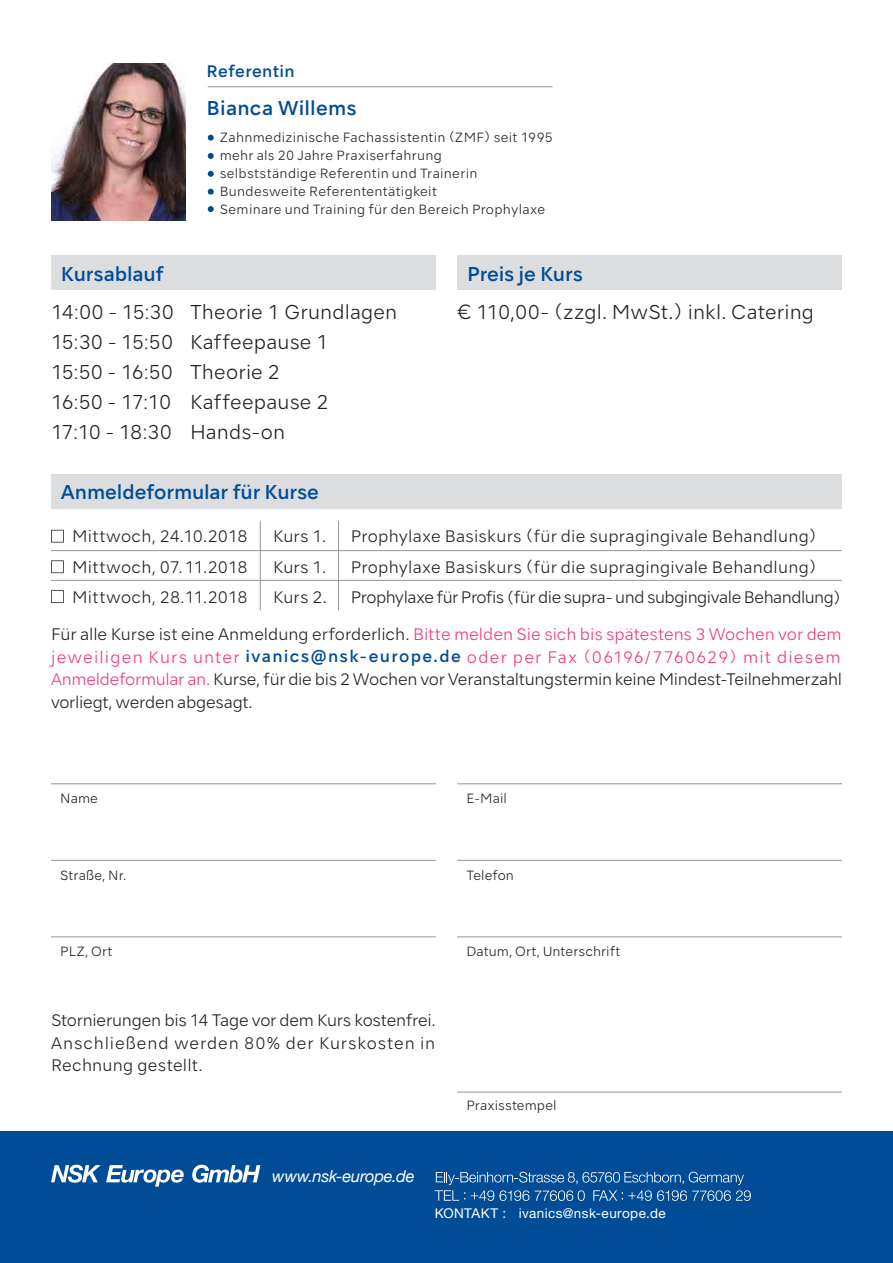
<style>
.page{position:relative;width:893px;height:1263px;background:#fff}
.page>*{position:absolute;margin:0;border:0;box-sizing:border-box;transform-origin:0 0}
.t1{font:300 18.9px/30px "JDC Fontver 15";letter-spacing:.005em;color:#231f20}
.t2{font:500 18.9px "NSKTSREM";letter-spacing:-.005em;color:#004c97}
.t3{font:300 18.9px/30px "JDC Fontver 15";letter-spacing:-.05em;color:#231f20}
.t4{font:italic 16.5px "Helvetica Neue";letter-spacing:-.02em;color:#fff}
.t5{font:300 15.75px/30.8px "JDC Fontver 15";letter-spacing:.01em;color:#231f20;text-align:justify}
.t6{font:500 15.75px "NSKTSREM";letter-spacing:.015em;color:#004c97}
.t7{font:13.5px "Helvetica Neue LT Pro";letter-spacing:.03em;color:#fff}
.t8{font:300 12.6px/18px "JDC Fontver 15";letter-spacing:.025em;color:#231f20}
.t9{font:300 12.6px "JDC Fontver 15";letter-spacing:.005em;color:#231f20}
.s1{font-family:"NSK TSR J M";font-weight:400;font-size:12px}
.s2{font-family:"NSK TSR J M";font-weight:400;font-size:18px}
.s3{font-family:"NSK TSR J M";font-weight:400;font-size:15px}
.s4{color:#ef377f}
.s5{font-family:"NSKTSREM";font-weight:500;color:#004c97}
.s6{font-family:"NSK TSR J M";font-weight:400;font-size:15px;color:#ef377f}
</style>
<div class="page">
<div style="left:51px;top:255px;width:385px;height:35px;background:#dcdddf"></div>
<div style="left:0;top:1131px;width:893px;height:132px;background:#004c97"></div>
<svg style="left:51px;top:1165px;width:133px;height:22px"></svg>
<svg style="left:192px;top:1165px;width:68px;height:18px"></svg>
<svg style="left:435px;top:1172px;width:316px;height:29px"></svg>
<div style="left:51px;top:474px;width:791px;height:34px;background:#dcdddf"></div>
<div style="left:457px;top:255px;width:385px;height:35px;background:#dcdddf"></div>
<svg style="left:51px;top:530px;width:13px;height:12px"></svg>
<svg style="left:51px;top:560px;width:13px;height:13px"></svg>
<svg style="left:51px;top:590px;width:13px;height:13px"></svg>
<hr style="left:51px;top:550px;width:791px;height:1px;background:#939598">
<hr style="left:51px;top:783px;width:385px;height:1px;background:#939598">
<hr style="left:457px;top:783px;width:385px;height:1px;background:#939598">
<hr style="left:51px;top:860px;width:385px;height:1px;background:#939598">
<hr style="left:457px;top:860px;width:385px;height:1px;background:#939598">
<hr style="left:51px;top:936px;width:385px;height:1px;background:#939598">
<hr style="left:51px;top:580px;width:791px;height:1px;background:#939598">
<hr style="left:260px;top:521px;width:1px;height:89px;background:#939598">
<hr style="left:338px;top:521px;width:1px;height:89px;background:#939598">
<hr style="left:457px;top:1092px;width:385px;height:1px;background:#939598">
<hr style="left:457px;top:936px;width:385px;height:1px;background:#939598">
<hr style="left:208px;top:86px;width:344px;height:1px;background:#939598">
<img style="left:51px;top:64px;width:134px;height:157px">
<svg style="left:208px;top:135px;width:6px;height:6px"></svg>
<svg style="left:208px;top:153px;width:6px;height:6px"></svg>
<svg style="left:208px;top:171px;width:6px;height:6px"></svg>
<svg style="left:208px;top:189px;width:6px;height:6px"></svg>
<svg style="left:208px;top:206px;width:6px;height:6px"></svg>
<p class="t2" style="left:61px;top:261px;width:104px">Kursablauf</p>
<p class="t6" style="left:207px;top:61px;width:90px">Referentin</p>
<p class="t2" style="left:207px;top:95px;width:152px">Bianca Willems</p>
<p class="t8" style="left:220px;top:128px;width:335px">Zahnmedizinische Fachassistentin <span class="s1">（</span>ZMF<span class="s1">）</span>seit 1995 mehr als 20 Jahre Praxiserfahrung<br>selbstständige Referentin und Trainerin Bundesweite Referententätigkeit<br>Seminare und Training für den Bereich Prophylaxe</p>
<p class="t2" style="left:467px;top:261px;width:117px">Preis je Kurs</p>
<p class="t3" style="left:51px;top:297px;width:125px">14:00 - 15:30<br>15:30 - 15:50<br>15:50 - 16:50<br>16:50 - 17:10<br>17:10 - 18:30</p>
<p class="t1" style="left:190px;top:297px;width:209px">Theorie 1 Grundlagen<br>Kaffeepause 1<br>Theorie 2<br>Kaffeepause 2<br>Hands-on</p>
<p class="t1" style="left:457px;top:297px;width:359px">€ 110,00- <span class="s2">（</span>zzgl. MwSt.<span class="s2">）</span>inkl. Catering</p>
<p class="t2" style="left:61px;top:480px;width:260px">Anmeldeformular für Kurse</p>
<p class="t5" style="left:72px;top:521px;width:177px">Mittwoch, 24.10.2018<br>Mittwoch, 07.11.2018<br>Mittwoch, 28.11.2018</p>
<p class="t5" style="left:273px;top:521px;width:55px">Kurs 1.<br>Kurs 1.<br>Kurs 2.</p>
<p class="t5" style="left:351px;top:521px;width:499px;text-align:left">Prophylaxe Basiskurs <span class="s3">（</span>für die supragingivale Behandlung<span class="s3">）<br></span>Prophylaxe Basiskurs <span class="s3">（</span>für die supragingivale Behandlung<span class="s3">）<br></span>Prophylaxe für Profis <span class="s3">（</span>für die supra- und subgingivale Behandlung<span class="s3">）</span></p>
<p class="t5" style="left:51px;top:623px;width:792px;line-height:22.5px">Für alle Kurse ist eine Anmeldung erforderlich. <span class="s4">Bitte melden Sie sich bis spätestens 3 Wochen vor dem jeweiligen Kurs unter</span> <span class="s5">ivanics@nsk-europe.de</span> <span class="s4">oder per Fax</span> <span class="s6">（</span><span class="s4">06196/7760629</span><span class="s6">）</span><span class="s4">mit diesem Anmeldeformular an.</span> Kurse, für die bis 2 Wochen vor Veranstaltungstermin keine Mindest-Teilnehmerzahl vorliegt, werden abgesagt.</p>
<p class="t8" style="left:60px;top:789px;width:39px">Name</p>
<p class="t8" style="left:60px;top:866px;width:68px">Straße, Nr.</p>
<p class="t8" style="left:60px;top:942px;width:54px">PLZ, Ort</p>
<p class="t5" style="left:51px;top:1009px;width:386px;line-height:22.5px">Stornierungen bis 14 Tage vor dem Kurs kostenfrei.<br>Anschließend werden 80% der Kurskosten in Rechnung gestellt.</p>
<p class="t4" style="left:272px;top:1164px;width:144px">www.nsk-europe.de</p>
<p class="t8" style="left:466px;top:789px;width:42px">E-Mail</p>
<p class="t9" style="left:466px;top:866px;width:49px">Telefon</p>
<p class="t8" style="left:466px;top:942px;width:156px">Datum, Ort, Unterschrift</p>
<p class="t8" style="left:466px;top:1097px;width:92px">Praxisstempel</p>
<p class="t7" style="left:435px;top:1204px;width:233px">KONTAKT : ivanics@nsk-europe.de</p>
</div>
